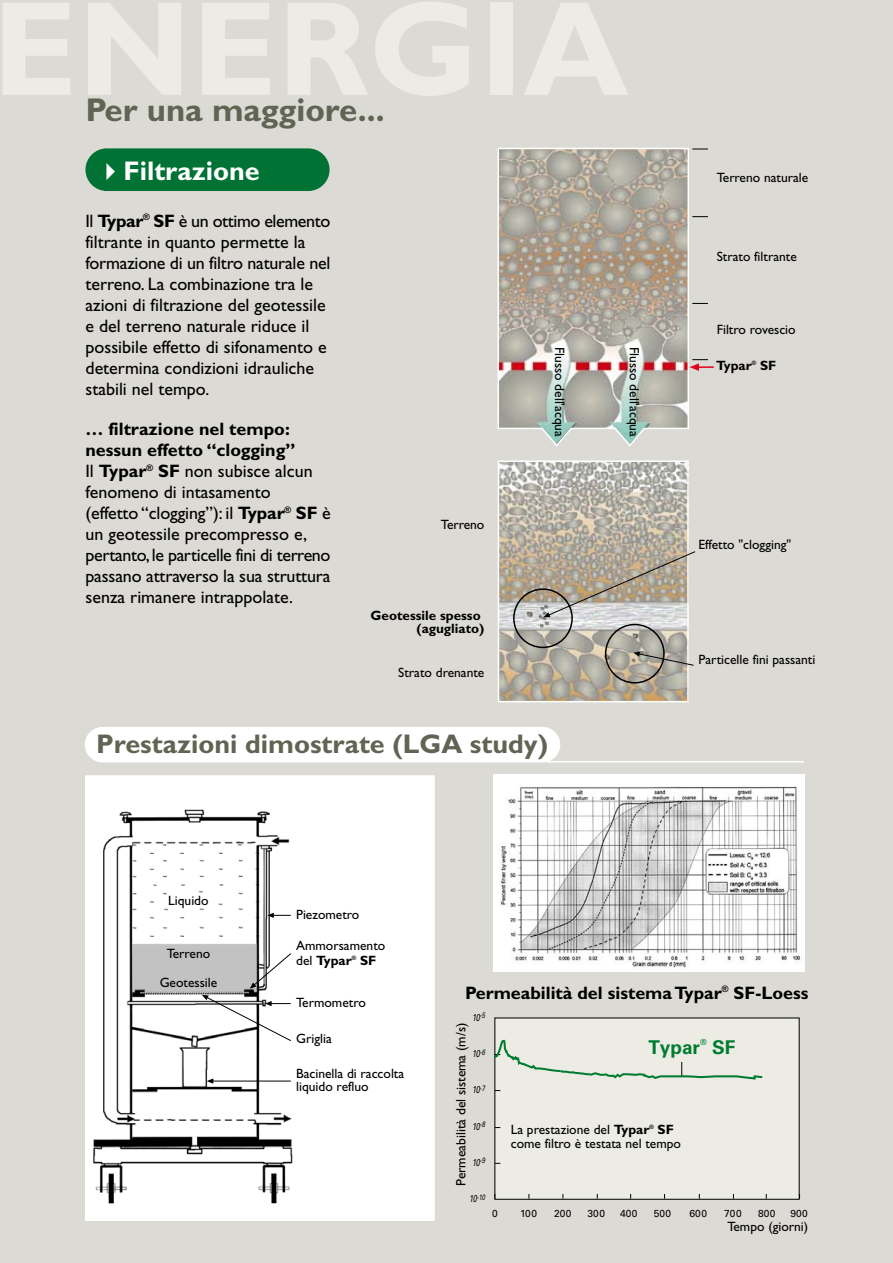
<style>
.page{position:relative;width:893px;height:1263px;background:#dcdad5}
.page>*{position:absolute;margin:0;border:0;box-sizing:border-box;transform-origin:0 0}
.t1{font:700 33px "Gill Sans";color:#5f6453}
.t2{font:700 27px "Gill Sans";color:#5f6453}
.t3{font:700 27px "Gill Sans";color:#fff}
.t4{font:700 18.9px "Univers";color:#007c30}
.t5{font:18px/21px "Gill Sans";color:#000}
.t6{font:700 18px "Gill Sans";color:#000}
.t7{font:13.5px/15px "Gill Sans";color:#000}
.t8{font:700 13.5px/13.5px "Gill Sans";color:#000;text-align:right}
.t9{font:10.2px "Univers";letter-spacing:.02em;color:#000}
.t10{font:italic 9.9px "Univers";color:#000;scale:.75 1}
.t11{font:700 8.4px "Univers";color:#007c30}
.t12{font:italic 7.8px "Univers";color:#000;scale:.75 1}
.t13{font:700 6px "Gill Sans";color:#000}
.s1{font-weight:700}
.s2{font-size:9.9px}
</style>
<div class="page">
<div style="left:85px;top:148px;width:245px;height:43px;background:#007233;border-radius:21px"></div>
<div style="left:495px;top:1018px;width:304px;height:181px;background:#ecece5"></div>
<div style="left:494px;top:1017px;width:306px;height:183px;border:1px solid #000"></div>
<svg style="left:494px;top:1038px;width:269px;height:43px"></svg>
<img style="left:494px;top:774px;width:310px;height:198px">
<svg style="left:497px;top:147px;width:192px;height:300px;background:#b5aea4"></svg>
<svg style="left:692px;top:149px;width:16px;height:1px"></svg>
<svg style="left:692px;top:216px;width:16px;height:1px"></svg>
<svg style="left:692px;top:303px;width:16px;height:1px"></svg>
<svg style="left:689px;top:359px;width:25px;height:12px"></svg>
<img style="left:501px;top:463px;width:185px;height:236px">
<div style="left:498px;top:460px;width:191px;height:242px;border:2px solid #fff"></div>
<svg style="left:512px;top:551px;width:184px;height:133px;background:#b4aea2"></svg>
<div style="left:85px;top:776px;width:349px;height:444px;background:#fff"></div>
<img style="left:93px;top:809px;width:200px;height:395px">
<svg style="left:267px;top:913px;width:24px;height:5px"></svg>
<svg style="left:250px;top:952px;width:42px;height:37px"></svg>
<svg style="left:202px;top:995px;width:90px;height:47px"></svg>
<hr style="left:213px;top:1081px;width:78px;height:1px;background:#000">
<svg style="left:207px;top:1078px;width:6px;height:6px"></svg>
<hr style="left:547px;top:761px;width:257px;height:1px;background:#fff">
<div style="left:85px;top:728px;width:474px;height:34px;background:#fff;border-radius:17px"></div>
<div style="left:85px;top:727px;width:475px;height:35px;border:2px solid #fff;border-radius:17px"></div>
<h1 class="t1" style="left:85px;top:90px;width:301px">Per una maggiore...</h1>
<h2 class="t3" style="left:123px;top:155px;width:138px">Filtrazione</h2>
<p class="t5" style="left:85px;top:210px;width:246px">Il <span class="s1">Typar</span><sup>®</sup> <span class="s1">SF</span> è un ottimo elemento filtrante in quanto permette la formazione di un filtro naturale nel terreno. La combinazione tra le azioni di filtrazione del geotessile e del terreno naturale riduce il possibile effetto di sifonamento e determina condizioni idrauliche stabili nel tempo.</p>
<p class="t5" style="left:85px;top:418px;width:247px"><span class="s1">… filtrazione nel tempo: nessun effetto “clogging”<br></span>Il <span class="s1">Typar</span><sup>®</sup> <span class="s1">SF</span> non subisce alcun fenomeno di intasamento<br>(effetto “clogging”): il <span class="s1">Typar</span><sup>®</sup> <span class="s1">SF</span> è un geotessile precompresso e, pertanto, le particelle fini di terreno passano attraverso la sua struttura senza rimanere intrappolate.</p>
<p class="t7" style="left:441px;top:517px;width:45px">Terreno</p>
<p class="t8" style="left:371px;top:608px;width:115px">Geotessile spesso (agugliato)</p>
<p class="t7" style="left:398px;top:664px;width:88px">Strato drenante</p>
<p class="t7" style="left:567px;top:347px;width:92px;rotate:90deg">Flusso dell'acqua</p>
<p class="t7" style="left:642px;top:347px;width:92px;rotate:90deg">Flusso dell'acqua</p>
<h2 class="t2" style="left:96px;top:728px;width:453px">Prestazioni dimostrate (LGA study)</h2>
<p class="t7" style="left:717px;top:170px;width:93px">Terreno naturale</p>
<p class="t7" style="left:717px;top:249px;width:82px">Strato filtrante</p>
<p class="t7" style="left:717px;top:322px;width:80px">Filtro rovescio</p>
<p class="t8" style="left:716px;top:359px;width:37px">Typar</p>
<p class="t13" style="left:752px;top:359px;width:6px">®</p>
<p class="t8" style="left:760px;top:359px;width:18px">SF</p>
<p class="t7" style="left:698px;top:537px;width:94px">Effetto "clogging"</p>
<p class="t7" style="left:698px;top:651px;width:118px">Particelle fini passanti</p>
<p class="t7" style="left:168px;top:893px;width:42px">Liquido</p>
<p class="t7" style="left:167px;top:946px;width:45px">Terreno</p>
<p class="t7" style="left:160px;top:974px;width:59px">Geotessile</p>
<p class="t7" style="left:296px;top:906px;width:65px">Piezometro</p>
<p class="t7" style="left:296px;top:938px;width:91px">Ammorsamento del <span class="s1">Typar</span></p>
<p class="t13" style="left:352px;top:954px;width:6px">®</p>
<p class="t8" style="left:360px;top:954px;width:18px">SF</p>
<p class="t7" style="left:296px;top:995px;width:71px">Termometro</p>
<p class="t7" style="left:296px;top:1031px;width:37px">Griglia</p>
<p class="t7" style="left:296px;top:1066px;width:110px;line-height:13.5px">Bacinella di raccolta liquido refluo</p>
<p class="t6" style="left:465px;top:982px;width:345px">Permeabilità del sistema Typar<sup>®</sup> SF-Loess</p>
<p class="t10" style="left:472px;top:1011px;width:21px">10<sup>-5</sup></p>
<p class="t7" style="left:453px;top:1186px;width:165px;rotate:-90deg">Permeabilità del sistema (m/s)</p>
<p class="t10" style="left:472px;top:1048px;width:21px">10<sup>-6</sup></p>
<p class="t10" style="left:472px;top:1084px;width:21px">10<sup>-7</sup></p>
<p class="t10" style="left:472px;top:1120px;width:21px">10<sup>-8</sup></p>
<p class="t10" style="left:472px;top:1156px;width:21px">10<sup>-9</sup></p>
<p class="t12" style="left:469px;top:1192px;width:25px"><span class="s2">10</span>-10</p>
<p class="t4" style="left:648px;top:1036px;width:53px">Typar</p>
<p class="t11" style="left:700px;top:1037px;width:8px">®</p>
<p class="t4" style="left:712px;top:1036px;width:25px">SF</p>
<p class="t7" style="left:511px;top:1122px;width:140px">La prestazione del <span class="s1">Typar</span></p>
<p class="t13" style="left:649px;top:1123px;width:6px">®</p>
<p class="t8" style="left:658px;top:1123px;width:18px">SF</p>
<p class="t7" style="left:511px;top:1135px;width:172px">come filtro è testata nel tempo</p>
<p class="t9" style="left:492px;top:1207px;width:7px">0</p>
<p class="t9" style="left:520px;top:1207px;width:18px">100</p>
<p class="t9" style="left:554px;top:1207px;width:19px">200</p>
<p class="t9" style="left:588px;top:1207px;width:19px">300</p>
<p class="t9" style="left:620px;top:1207px;width:19px">400</p>
<p class="t9" style="left:654px;top:1207px;width:19px">500</p>
<p class="t9" style="left:690px;top:1207px;width:19px">600</p>
<p class="t9" style="left:724px;top:1207px;width:19px">700</p>
<p class="t9" style="left:758px;top:1207px;width:19px">800</p>
<p class="t9" style="left:790px;top:1207px;width:19px">900</p>
<p class="t7" style="left:727px;top:1219px;width:82px">Tempo (giorni)</p>
</div>
